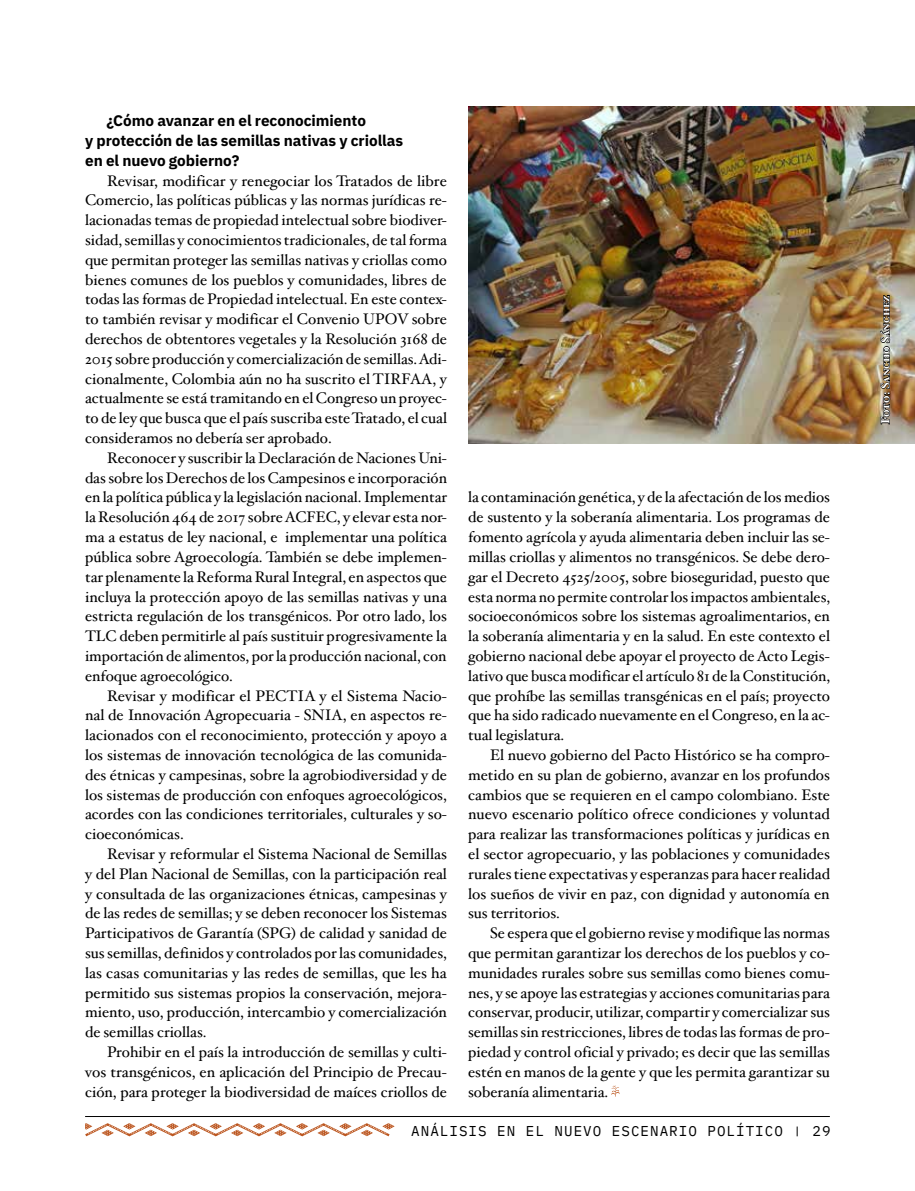
<style>
.page{position:relative;width:915px;height:1191px;background:#fff}
.page>*{position:absolute;margin:0;border:0;box-sizing:border-box;transform-origin:0 0}
.t1{font:15.3px/19.8px "Hoefler Text";color:#000;text-align:justify}
.t2{font:700 15.3px/19.8px "IBM Plex Sans";color:#000}
.t3{font:14.25px "IBM Plex Mono";letter-spacing:.07em;color:#000}
.t4{font:12px "Hoefler Text Bold SC";color:#fff}
</style>
<div class="page">
<svg style="left:85px;top:1123px;width:309px;height:14px"></svg>
<hr style="left:85px;top:1116px;width:744px;height:1px;background:#000">
<img style="left:468px;top:106px;width:446px;height:337px">
<svg style="left:879px;top:295px;width:10px;height:137px"></svg>
<svg style="left:611px;top:1085px;width:8px;height:11px"></svg>
<p class="t2" style="left:85px;top:110px;width:319px;text-indent:21px">¿Cómo avanzar en el reconocimiento<br>y protección de las semillas nativas y criollas en el nuevo gobierno?</p>
<p class="t1" style="left:85px;top:171px;width:363px;text-indent:22px">Revisar, modificar y renegociar los Tratados de libre Comercio, las políticas públicas y las normas jurídicas re&shy;lacionadas temas de propiedad intelectual sobre biodiver&shy;sidad, semillas y conocimientos tradicionales, de tal forma que permitan proteger las semillas nativas y criollas como bienes comunes de los pueblos y comunidades, libres de todas las formas de Propiedad intelectual. En este contex&shy;to también revisar y modificar el Convenio UPOV sobre derechos de obtentores vegetales y la Resolución 3168 de 2015 sobre producción y comercialización de semillas. Adi&shy;cionalmente, Colombia aún no ha suscrito el TIRFAA, y actualmente se está tramitando en el Congreso un proyec&shy;to de ley que busca que el país suscriba este Tratado, el cual consideramos no debería ser aprobado.</p>
<p class="t1" style="left:85px;top:448px;width:363px;text-indent:22px">Reconocer y suscribir la Declaración de Naciones Uni&shy;das sobre los Derechos de los Campesinos e incorporación en la política pública y la legislación nacional. Implementar la Resolución 464 de 2017 sobre ACFEC, y elevar esta nor&shy;ma a estatus de ley nacional, e implementar una política pública sobre Agroecología. También se debe implemen&shy;tar plenamente la Reforma Rural Integral, en aspectos que incluya la protección apoyo de las semillas nativas y una estricta regulación de los transgénicos. Por otro lado, los TLC deben permitirle al país sustituir progresivamente la importación de alimentos, por la producción nacional, con enfoque agroecológico.</p>
<p class="t1" style="left:85px;top:686px;width:363px;text-indent:22px">Revisar y modificar el PECTIA y el Sistema Nacio&shy;nal de Innovación Agropecuaria - SNIA, en aspectos re&shy;lacionados con el reconocimiento, protección y apoyo a los sistemas de innovación tecnológica de las comunida&shy;des étnicas y campesinas, sobre la agrobiodiversidad y de los sistemas de producción con enfoques agroecológicos, acordes con las condiciones territoriales, culturales y so&shy;cioeconómicas.</p>
<p class="t1" style="left:85px;top:844px;width:363px;text-indent:22px">Revisar y reformular el Sistema Nacional de Semillas y del Plan Nacional de Semillas, con la participación real y consultada de las organizaciones étnicas, campesinas y de las redes de semillas; y se deben reconocer los Sistemas Participativos de Garantía (SPG) de calidad y sanidad de sus semillas, definidos y controlados por las comunidades, las casas comunitarias y las redes de semillas, que les ha permitido sus sistemas propios la conservación, mejora&shy;miento, uso, producción, intercambio y comercialización de semillas criollas.</p>
<p class="t1" style="left:85px;top:1042px;width:363px;text-indent:22px">Prohibir en el país la introducción de semillas y culti&shy;vos transgénicos, en aplicación del Principio de Precau&shy;ción, para proteger la biodiversidad de maíces criollos de</p>
<p class="t1" style="left:468px;top:488px;width:363px">la contaminación genética, y de la afectación de los medios de sustento y la soberanía alimentaria. Los programas de fomento agrícola y ayuda alimentaria deben incluir las se&shy;millas criollas y alimentos no transgénicos. Se debe dero&shy;gar el Decreto 4525/2005, sobre bioseguridad, puesto que esta norma no permite controlar los impactos ambientales, socioeconómicos sobre los sistemas agroalimentarios, en la soberanía alimentaria y en la salud. En este contexto el gobierno nacional debe apoyar el proyecto de Acto Legis&shy;lativo que busca modificar el artículo 81 de la Constitución, que prohíbe las semillas transgénicas en el país; proyecto que ha sido radicado nuevamente en el Congreso, en la ac&shy;tual legislatura.</p>
<p class="t1" style="left:468px;top:745px;width:363px;text-indent:22px">El nuevo gobierno del Pacto Histórico se ha compro&shy;metido en su plan de gobierno, avanzar en los profundos cambios que se requieren en el campo colombiano. Este nuevo escenario político ofrece condiciones y voluntad para realizar las transformaciones políticas y jurídicas en el sector agropecuario, y las poblaciones y comunidades rurales tiene expectativas y esperanzas para hacer realidad los sueños de vivir en paz, con dignidad y autonomía en sus territorios.</p>
<p class="t1" style="left:468px;top:923px;width:363px;text-indent:22px">Se espera que el gobierno revise y modifique las normas que permitan garantizar los derechos de los pueblos y co&shy;munidades rurales sobre sus semillas como bienes comu&shy;nes, y se apoye las estrategias y acciones comunitarias para conservar, producir, utilizar, compartir y comercializar sus semillas sin restricciones, libres de todas las formas de pro&shy;piedad y control oficial y privado; es decir que las semillas estén en manos de la gente y que les permita garantizar su soberanía alimentaria.</p>
<p class="t3" style="left:411px;top:1120px;width:373px">ANÁLISIS EN EL NUEVO ESCENARIO POLÍTICO</p>
<p class="t3" style="left:812px;top:1120px;width:20px">29</p>
<p class="t4" style="left:877px;top:424px;width:131px;rotate:-90deg">Foto: Sancho Sánchez</p>
</div>
